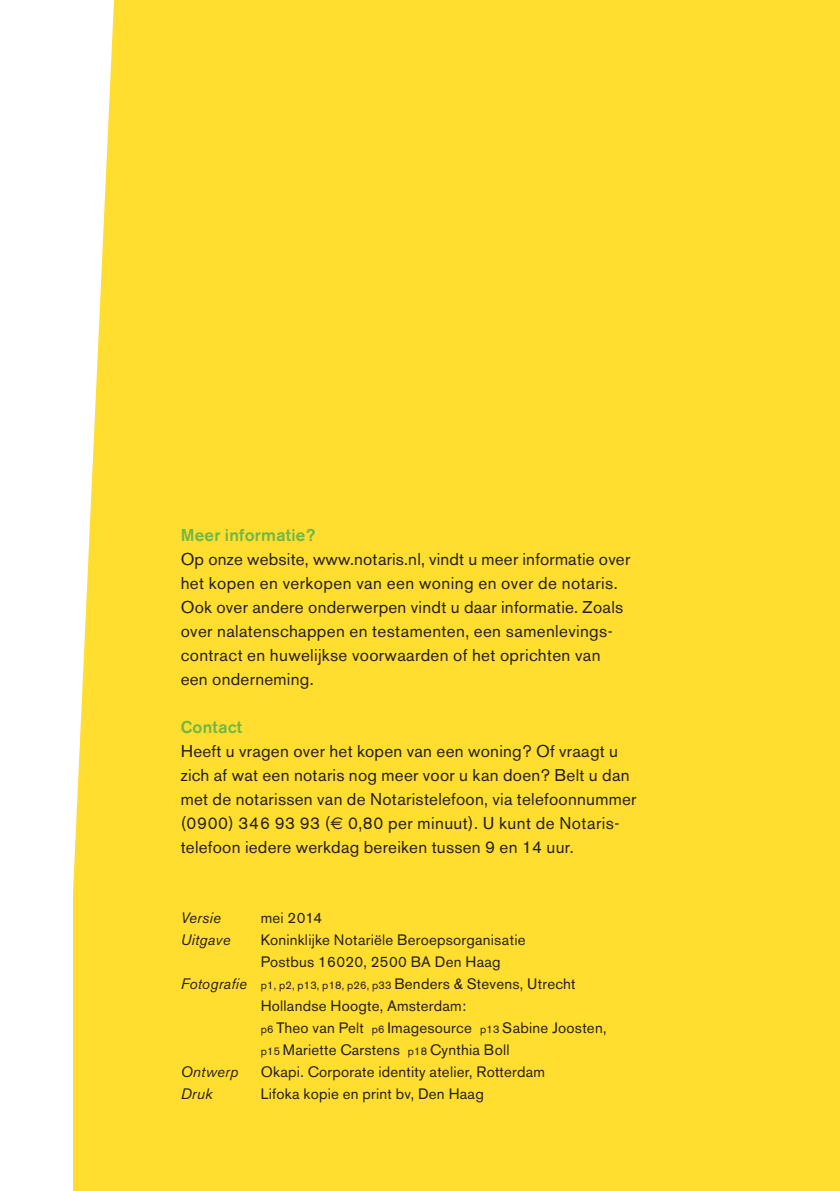
<style>
.page{position:relative;width:840px;height:1191px;background:#fff}
.page>*{position:absolute;margin:0;border:0;box-sizing:border-box;transform-origin:0 0}
.t1{font:17px/24px "Akzidenz Grotesk BE";letter-spacing:.015em;color:#231f1f}
.t2{font:500 17px "Akzidenz Grotesk BE";letter-spacing:.015em;color:#72b643}
.t3{font:15px "Akzidenz Grotesk BE";letter-spacing:.015em;color:#231f1f}
.t4{font:italic 15px "Akzidenz Grotesk BE";letter-spacing:.015em;color:#231f1f}
.s1{font-family:"Euro Sans"}
.s2{font-style:italic}
.s3{font-size:11px}
</style>
<div class="page">
<div style="left:74px;top:0;width:765px;height:1191px;background:#ffde30"></div>
<svg style="left:73px;top:0;width:41px;height:1191px"></svg>
<p class="t2" style="left:180px;top:525px;width:136px">Meer informatie?</p>
<p class="t1" style="left:180px;top:547px;width:451px">Op onze website, www.notaris.nl, vindt u meer informatie over het kopen en verkopen van een woning en over de notaris.<br>Ook over andere onderwerpen vindt u daar informatie. Zoals over nalatenschappen en testamenten, een samenlevings&shy;contract en huwelijkse voorwaarden of het oprichten van een onderneming.</p>
<p class="t2" style="left:180px;top:717px;width:63px">Contact</p>
<p class="t1" style="left:180px;top:739px;width:457px">Heeft u vragen over het kopen van een woning? Of vraagt u zich af wat een notaris nog meer voor u kan doen? Belt u dan met de notarissen van de Notaristelefoon, via telefoonnummer (0900) 346 93 93 (<span class="s1">€</span> 0,80 per minuut). U kunt de Notaris&shy;telefoon iedere werkdag bereiken tussen 9 en 14 uur.</p>
<p class="t4" style="left:180px;top:909px;width:42px">Versie</p>
<p class="t3" style="left:260px;top:909px;width:63px">mei 2014</p>
<p class="t4" style="left:180px;top:931px;width:51px">Uitgave</p>
<p class="t3" style="left:260px;top:931px;width:266px">Koninklijke Notariële Beroepsorganisatie</p>
<p class="t3" style="left:260px;top:953px;width:241px">Postbus 16020, 2500 BA Den Haag</p>
<p class="t3" style="left:180px;top:975px;width:396px"><span class="s2">Fotografie</span> <span class="s3">p1, p2, p13, p18, p26, p33</span> Benders &amp; Stevens, Utrecht</p>
<p class="t3" style="left:260px;top:997px;width:207px">Hollandse Hoogte, Amsterdam:</p>
<p class="t3" style="left:260px;top:1019px;width:347px"><span class="s3">p6</span> Theo van Pelt <span class="s3">p6</span> Imagesource <span class="s3">p13</span> Sabine Joosten,</p>
<p class="t3" style="left:260px;top:1041px;width:250px"><span class="s3">p15</span> Mariette Carstens <span class="s3">p18</span> Cynthia Boll</p>
<p class="t4" style="left:180px;top:1063px;width:59px">Ontwerp</p>
<p class="t3" style="left:260px;top:1063px;width:286px">Okapi. Corporate identity atelier, Rotterdam</p>
<p class="t4" style="left:180px;top:1085px;width:33px">Druk</p>
<p class="t3" style="left:260px;top:1085px;width:224px">Lifoka kopie en print bv, Den Haag</p>
</div>
